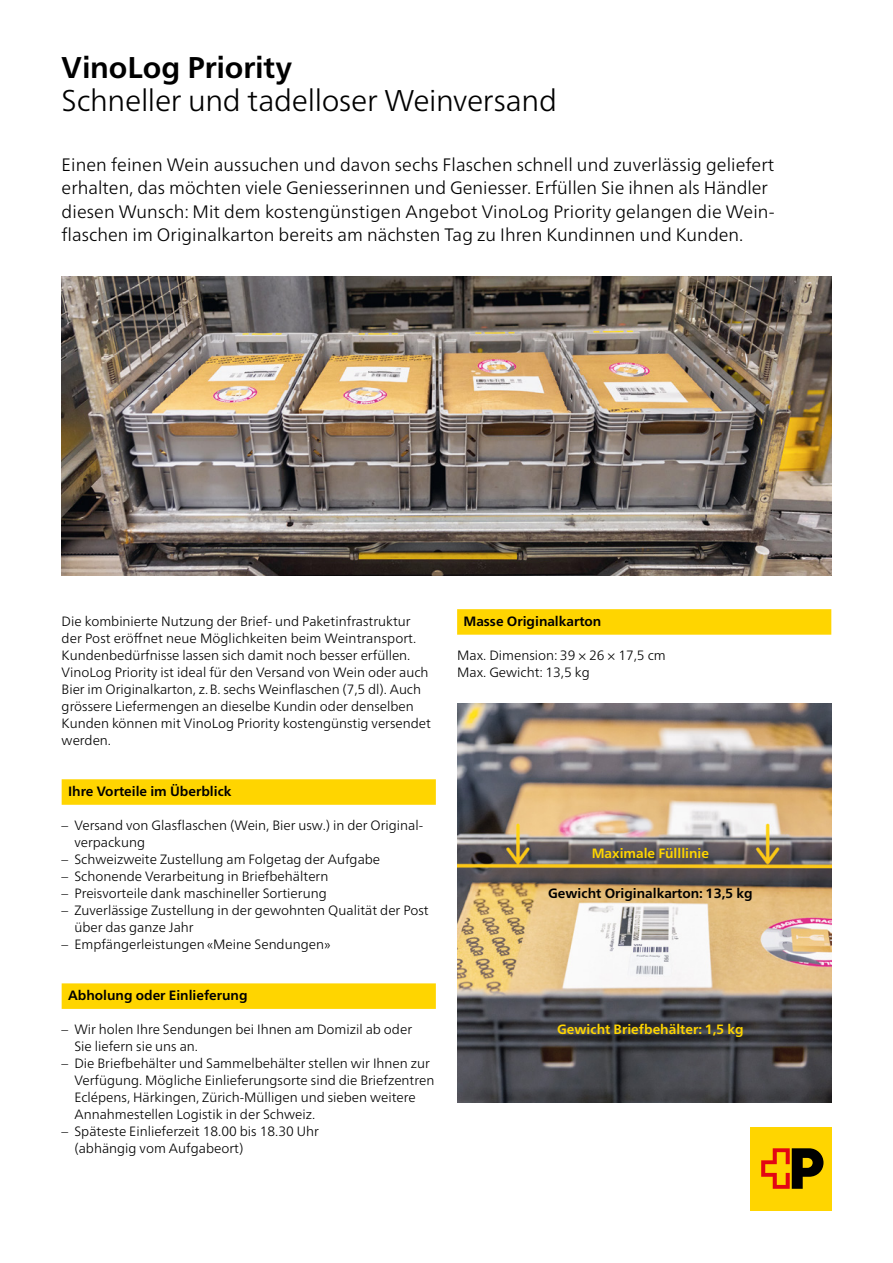
<style>
.page{position:relative;width:893px;height:1263px;background:#fff}
.page>*{position:absolute;margin:0;border:0;box-sizing:border-box;transform-origin:0 0}
.Headline_20{font:300 30px "Frutiger Neue LT Pro";letter-spacing:-.01em;color:#000}
.Headline_20-2{font:700 30px "Frutiger Neue LT Pro";letter-spacing:-.005em;color:#000}
.Leadtext{font:300 18px/23.4px "Frutiger Neue LT Pro";color:#000}
.Copytext{font:300 13.5px/17px "Frutiger Neue LT Pro";color:#000}
.Zwischentitel_Postgelb{font:700 13.5px "Frutiger Neue LT Pro";color:#000}
.Zwischentitel{font:700 13.5px "Frutiger Neue LT Pro";color:#ffd500}
.Zwischentitel-2{font:700 13.5px "Frutiger Neue LT Pro";color:#000}
</style>
<div class="page">
<div style="left:62px;top:779px;width:374px;height:26px;background:#ffd500"></div>
<div style="left:62px;top:983px;width:374px;height:26px;background:#ffd500"></div>
<div style="left:457px;top:609px;width:374px;height:26px;background:#ffd500"></div>
<img style="left:62px;top:276px;width:769px;height:299px">
<img style="left:457px;top:704px;width:374px;height:398px">
<div style="left:750px;top:1126px;width:81px;height:84px;background:#ffd500"></div>
<svg style="left:761px;top:1148px;width:62px;height:41px"></svg>
<p class="Headline_20-2" style="left:62px;top:50px;width:232px">VinoLog Priority</p>
<p class="Headline_20" style="left:62px;top:83px;width:497px">Schneller und tadelloser Weinversand</p>
<p class="Leadtext" style="left:62px;top:153px;width:714px">Einen feinen Wein aussuchen und davon sechs Flaschen schnell und zuverlässig geliefert erhalten, das möchten viele Geniesserinnen und Geniesser. Erfüllen Sie ihnen als Händler diesen Wunsch: Mit dem kostengünstigen Angebot VinoLog Priority gelangen die Wein&shy;flaschen im Originalkarton bereits am nächsten Tag zu Ihren Kundinnen und Kunden.</p>
<p class="Copytext" style="left:62px;top:613px;width:371px">Die kombinierte Nutzung der Brief- und Paketinfrastruktur der Post eröffnet neue Möglichkeiten beim Weintransport.<br>Kundenbedürfnisse lassen sich damit noch besser erfüllen.<br>VinoLog Priority ist ideal für den Versand von Wein oder auch Bier im Originalkarton, z.B. sechs Weinflaschen (7,5 dl). Auch grössere Liefermengen an dieselbe Kundin oder denselben Kunden können mit VinoLog Priority kostengünstig versendet werden.</p>
<p class="Zwischentitel_Postgelb" style="left:68px;top:783px;width:165px">Ihre Vorteile im Überblick</p>
<p class="Copytext" style="left:74px;top:817px;width:350px;text-indent:-13px">– Versand von Glasflaschen (Wein, Bier usw.) in der Original&shy;verpackung</p>
<p class="Copytext" style="left:62px;top:851px;width:320px">– Schweizweite Zustellung am Folgetag der Aufgabe</p>
<p class="Copytext" style="left:62px;top:868px;width:268px">– Schonende Verarbeitung in Briefbehältern</p>
<p class="Copytext" style="left:62px;top:885px;width:267px">– Preisvorteile dank maschineller Sortierung</p>
<p class="Copytext" style="left:74px;top:902px;width:356px;text-indent:-13px">– Zuverlässige Zustellung in der gewohnten Qualität der Post über das ganze Jahr</p>
<p class="Copytext" style="left:62px;top:936px;width:270px">– Empfängerleistungen «Meine Sendungen»</p>
<p class="Zwischentitel_Postgelb" style="left:68px;top:988px;width:181px">Abholung oder Einlieferung</p>
<p class="Copytext" style="left:74px;top:1021px;width:339px;text-indent:-13px">– Wir holen Ihre Sendungen bei Ihnen am Domizil ab oder<br>Sie liefern sie uns an.</p>
<p class="Copytext" style="left:74px;top:1055px;width:361px;text-indent:-13px">– Die Briefbehälter und Sammelbehälter stellen wir Ihnen zur Verfügung. Mögliche Einlieferungsorte sind die Briefzentren Eclépens, Härkingen, Zürich-Mülligen und sieben weitere Annahmestellen Logistik in der Schweiz.</p>
<p class="Copytext" style="left:74px;top:1123px;width:246px;text-indent:-13px">– Späteste Einlieferzeit 18.00 bis 18.30 Uhr (abhängig vom Aufgabeort)</p>
<p class="Zwischentitel_Postgelb" style="left:463px;top:613px;width:139px">Masse Originalkarton</p>
<p class="Copytext" style="left:457px;top:647px;width:210px">Max. Dimension: 39 × 26 × 17,5 cm</p>
<p class="Copytext" style="left:457px;top:664px;width:134px">Max. Gewicht: 13,5 kg</p>
<p class="Zwischentitel" style="left:592px;top:846px;width:119px">Maximale Fülllinie</p>
<p class="Zwischentitel-2" style="left:548px;top:886px;width:206px">Gewicht Originalkarton: 13,5 kg</p>
<p class="Zwischentitel" style="left:557px;top:1022px;width:188px">Gewicht Briefbehälter: 1,5 kg</p>
</div>
